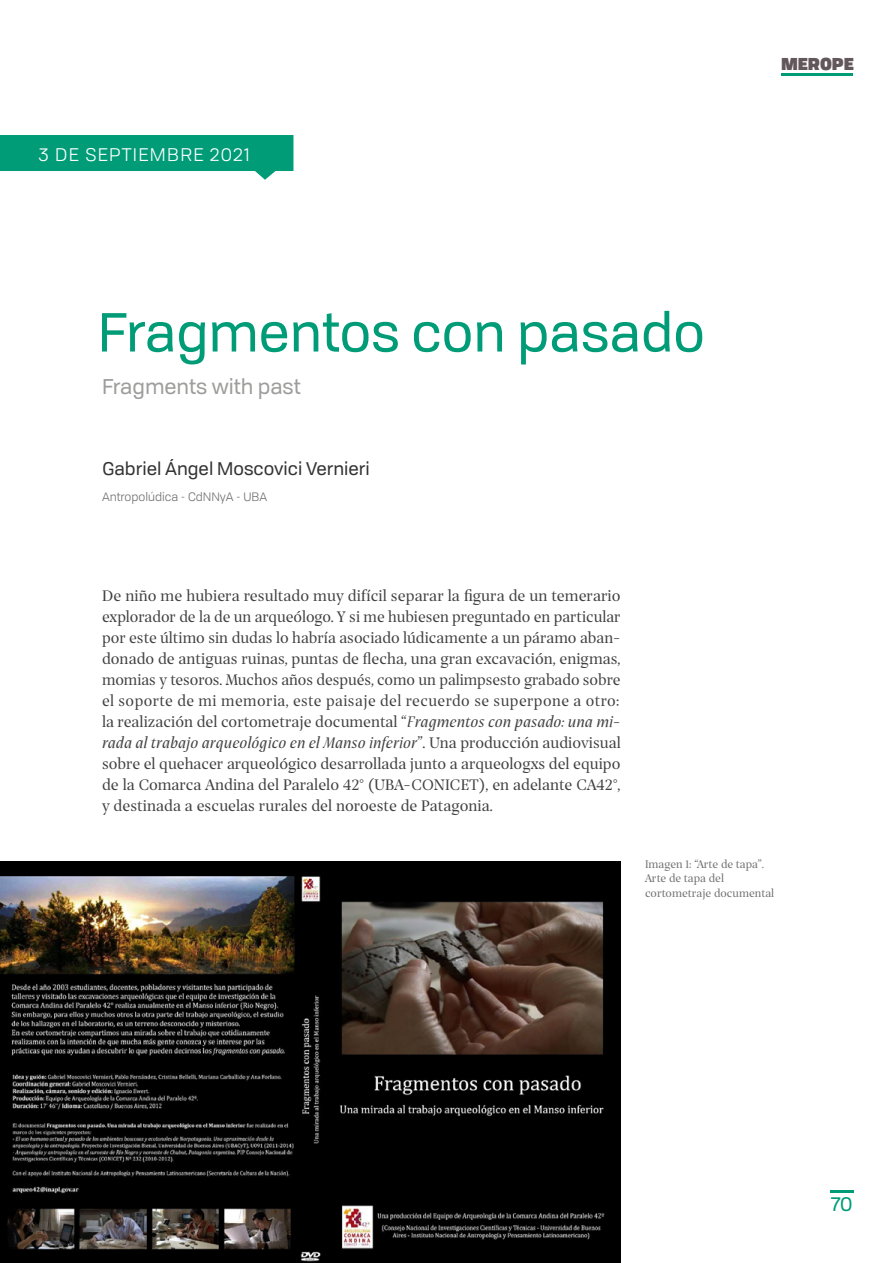
<style>
.page{position:relative;width:893px;height:1263px;background:#fff}
.page>*{position:absolute;margin:0;border:0;box-sizing:border-box;transform-origin:0 0}
.t1{font:54px "Tofino Personal";color:#009c77}
.t2{font:21px "Tofino Personal";color:#9d9d9c}
.t3{font:19.5px "Tofino Personal";color:#009c77}
.t4{font:18px "Tofino Personal";color:#333}
.t5{font:18px "Tofino Personal";letter-spacing:.075em;color:#fff}
.t6{font:16.5px/21px "Prospectus M";color:#404040;text-align:justify}
.t7{font:900 16.5px "Tofino Personal";color:#62575b}
.t8{font:12px/14.4px "Prospectus M";color:#706f6f}
.t9{font:12px "Tofino Personal";color:#706f6f}
.s1{font-style:italic}
</style>
<div class="page">
<hr style="left:830px;top:1190px;width:24px;height:2px;background:#009c77">
<hr style="left:782px;top:73px;width:71px;height:2px;background:#009c77">
<svg style="left:0;top:135px;width:293px;height:45px"></svg>
<img style="left:0;top:862px;width:620px;height:401px">
<p class="t5" style="left:39px;top:141px;width:213px">3 DE SEPTIEMBRE 2021</p>
<h1 class="t1" style="left:98px;top:292px;width:609px">Fragmentos con pasado</h1>
<p class="t2" style="left:102px;top:371px;width:200px">Fragments with past</p>
<p class="t4" style="left:103px;top:455px;width:269px">Gabriel Ángel Moscovici Vernieri</p>
<p class="t9" style="left:102px;top:488px;width:167px">Antropolúdica - CdNNyA - UBA</p>
<p class="t6" style="left:102px;top:585px;width:520px">De niño me hubiera resultado muy difícil separar la figura de un temerario explorador de la de un arqueólogo. Y si me hubiesen preguntado en particular por este último sin dudas lo habría asociado lúdicamente a un páramo aban&shy;donado de antiguas ruinas, puntas de flecha, una gran excavación, enigmas, momias y tesoros. Muchos años después, como un palimpsesto grabado sobre el soporte de mi memoria, este paisaje del recuerdo se superpone a otro: la realización del cortometraje documental “<span class="s1">Fragmentos con pasado: una mi&shy;rada al trabajo arqueológico en el Manso inferior</span>”. Una producción audiovisual sobre el quehacer arqueológico desarrollada junto a arqueologxs del equipo de la Comarca Andina del Paralelo 42° (UBA-CONICET), en adelante CA42°, y destinada a escuelas rurales del noroeste de Patagonia.</p>
<p class="t7" style="left:781px;top:49px;width:74px">MEROPE</p>
<p class="t8" style="left:645px;top:856px;width:131px">Imagen 1: “Arte de tapa”.<br>Arte de tapa del cortometraje documental</p>
<p class="t3" style="left:831px;top:1189px;width:23px">70</p>
</div>
